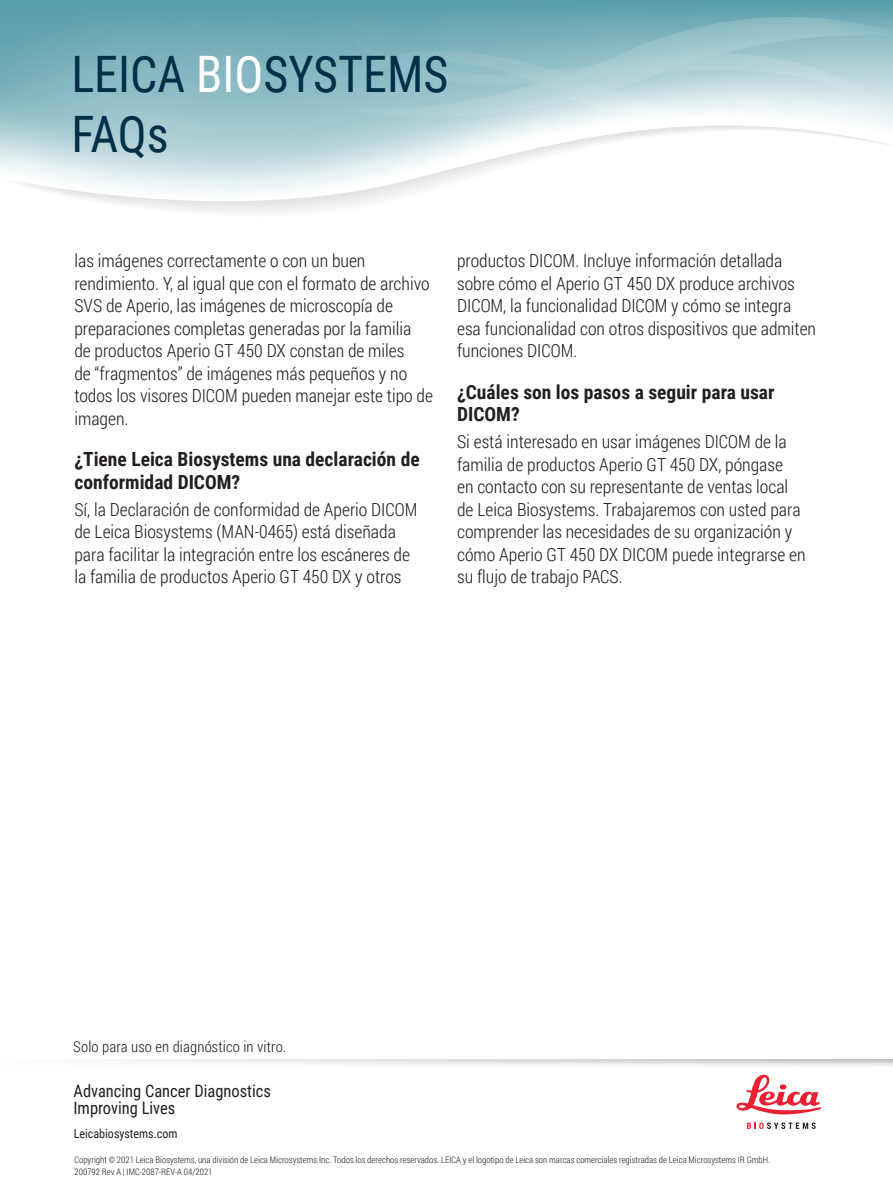
<style>
.page{position:relative;width:893px;height:1191px;background:#fff}
.page>*{position:absolute;margin:0;border:0;box-sizing:border-box;transform-origin:0 0}
.t1{font:50.25px/60.3px "Roboto Condensed";color:#003048;scale:.96 1}
.Subhead{font:700 19.5px/22.5px "Roboto Condensed";color:#231f20}
.t2{font:300 18px/22.5px "Roboto Condensed";color:#231f20}
.t3{font:17.1px/17.1px "Roboto Condensed";color:#231f20;scale:.96 1}
.BACK_-_copyright{font:300 15px "Roboto Condensed";letter-spacing:.01em;color:#231f20}
.t4{font:12.6px "Roboto Condensed";color:#231f20;scale:.96 1}
.t5{font:300 9px/12px "Roboto Condensed";color:#231f20}
.s1{color:#fff}
</style>
<div class="page">
<svg style="left:129px;top:1059px;width:764px;height:7px"></svg>
<svg style="left:736px;top:1074px;width:85px;height:40px"></svg>
<svg style="left:747px;top:1122px;width:69px;height:7px"></svg>
<svg style="left:0;top:0;width:893px;height:169px;background:#74adb8"></svg>
<svg style="left:4px;top:118px;width:889px;height:94px"></svg>
<svg style="left:337px;top:17px;width:556px;height:108px;background:#a8cbd2"></svg>
<svg style="left:326px;top:51px;width:348px;height:62px;background:#a3c9d0"></svg>
<h1 class="t1" style="left:71px;top:42px;width:394px">LEICA <span class="s1">BIO</span>SYSTEMS<br>FAQs</h1>
<p class="t2" style="left:74px;top:249px;width:360px">las imágenes correctamente o con un buen rendimiento. Y, al igual que con el formato de archivo SVS de Aperio, las imágenes de microscopía de preparaciones completas generadas por la familia<br>de productos Aperio GT 450 DX constan de miles<br>de “fragmentos” de imágenes más pequeños y no todos los visores DICOM pueden manejar este tipo de imagen.</p>
<p class="Subhead" style="left:74px;top:447px;width:347px">¿Tiene Leica Biosystems una declaración de conformidad DICOM?</p>
<p class="t2" style="left:74px;top:497px;width:344px">Sí, la Declaración de conformidad de Aperio DICOM de Leica Biosystems (MAN-0465) está diseñada para facilitar la integración entre los escáneres de la familia de productos Aperio GT 450 DX y otros</p>
<p class="t2" style="left:457px;top:249px;width:361px">productos DICOM. Incluye información detallada sobre cómo el Aperio GT 450 DX produce archivos DICOM, la funcionalidad DICOM y cómo se integra esa funcionalidad con otros dispositivos que admiten funciones DICOM.</p>
<p class="Subhead" style="left:457px;top:380px;width:319px">¿Cuáles son los pasos a seguir para usar<br>DICOM?</p>
<p class="t2" style="left:457px;top:430px;width:350px">Si está interesado en usar imágenes DICOM de la familia de productos Aperio GT 450 DX, póngase<br>en contacto con su representante de ventas local de Leica Biosystems. Trabajaremos con usted para comprender las necesidades de su organización y cómo Aperio GT 450 DX DICOM puede integrarse en su flujo de trabajo PACS.</p>
<p class="BACK_-_copyright" style="left:73px;top:1036px;width:214px">Solo para uso en diagnóstico in vitro.</p>
<p class="t3" style="left:74px;top:1081px;width:207px">Advancing Cancer Diagnostics<br>Improving Lives</p>
<p class="t4" style="left:74px;top:1125px;width:109px">Leicabiosystems.com</p>
<p class="t5" style="left:75px;top:1153px;width:697px">Copyright © 2021 Leica Biosystems, una división de Leica Microsystems Inc. Todos los derechos reservados. LEICA y el logotipo de Leica son marcas comerciales registradas de Leica Microsystems IR GmbH.<br>200792 Rev A | IMC-2087-REV-A 04/2021</p>
</div>
